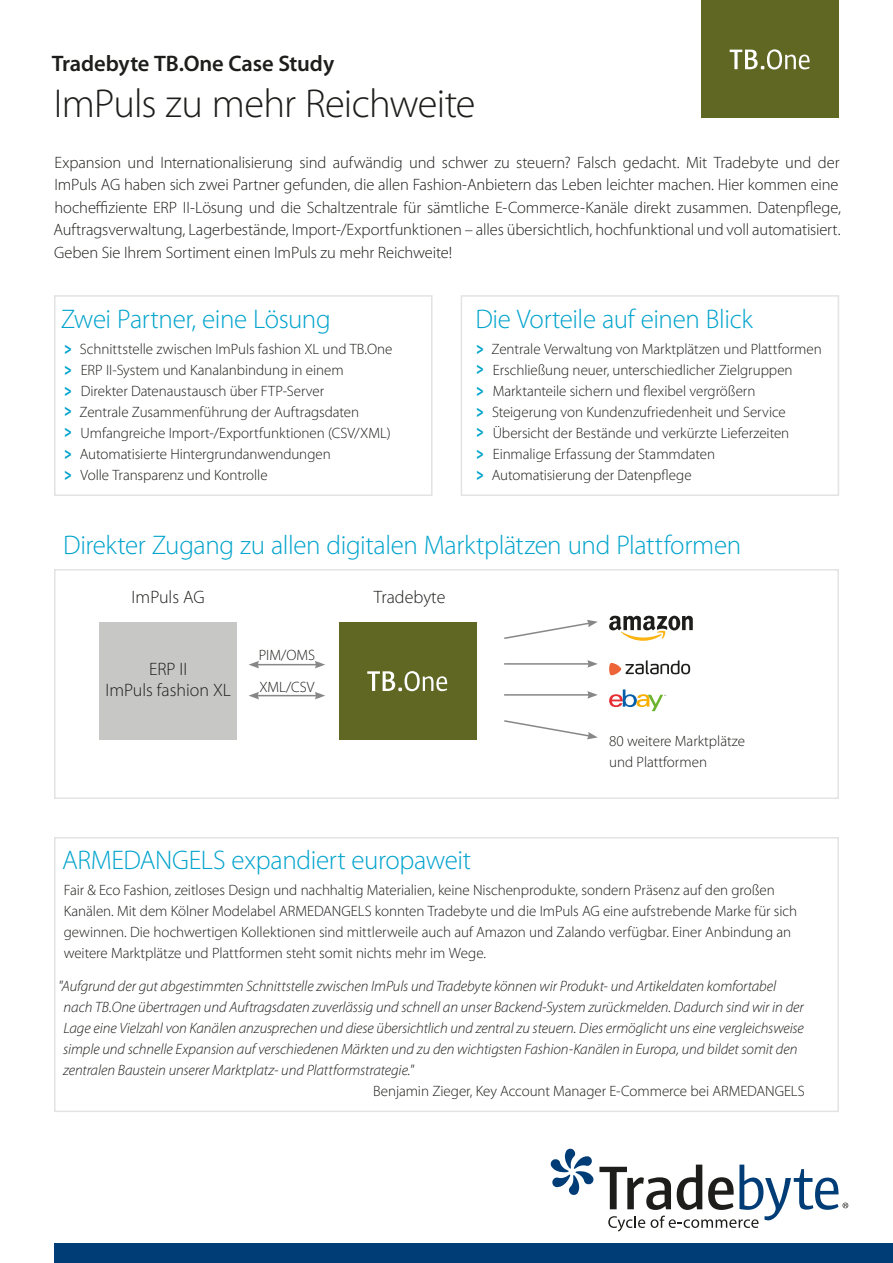
<style>
.page{position:relative;width:893px;height:1263px;background:#fff}
.page>*{position:absolute;margin:0;border:0;box-sizing:border-box;transform-origin:0 0}
.t1{font:300 40.5px "Myriad Pro";letter-spacing:-.02em;color:#1d1d1b}
.t2{font:300 27px "Myriad Pro";letter-spacing:-.015em;color:#00a3cc}
.t3{font:600 22.5px "Myriad Pro";letter-spacing:-.005em;color:#1d1d1b}
.t4{font:300 18px/21px "Myriad Pro";color:#1d1d1b;text-align:center}
.t5{font:900 17.25px/20.9px "Myriad Pro";color:#00a3cc;text-align:justify;scale:.7 1}
.t6{font:300 16.5px/22.5px "Myriad Pro";letter-spacing:-.01em;color:#1d1d1b}
.t7{font:300 15px/21px "Myriad Pro";letter-spacing:-.005em;color:#1d1d1b}
.t8{font:italic 300 15px/21px "Myriad Pro";letter-spacing:-.005em;color:#1d1d1b}
</style>
<div class="page">
<div style="left:54px;top:837px;width:785px;height:275px;border:2px solid #c7c7c6"></div>
<div style="left:54px;top:569px;width:785px;height:230px;border:2px solid #c7c7c6"></div>
<div style="left:99px;top:622px;width:138px;height:117px;background:#c7c7c6"></div>
<div style="left:54px;top:295px;width:378px;height:201px;border:2px solid #c7c7c6"></div>
<div style="left:461px;top:295px;width:378px;height:201px;border:2px solid #c7c7c6"></div>
<div style="left:702px;top:0;width:137px;height:118px;background:#606723"></div>
<svg style="left:730px;top:49px;width:80px;height:21px"></svg>
<div style="left:54px;top:1243px;width:839px;height:20px;background:#003c76"></div>
<svg style="left:551px;top:1149px;width:297px;height:82px"></svg>
<div style="left:339px;top:622px;width:138px;height:117px;background:#606723"></div>
<svg style="left:367px;top:671px;width:80px;height:20px"></svg>
<svg style="left:504px;top:620px;width:94px;height:19px"></svg>
<hr style="left:504px;top:663px;width:86px;height:2px;background:#878787">
<svg style="left:587px;top:660px;width:11px;height:8px"></svg>
<hr style="left:504px;top:694px;width:86px;height:2px;background:#878787">
<svg style="left:587px;top:691px;width:11px;height:8px"></svg>
<svg style="left:504px;top:720px;width:94px;height:19px"></svg>
<svg style="left:609px;top:616px;width:84px;height:25px"></svg>
<svg style="left:609px;top:660px;width:81px;height:15px"></svg>
<svg style="left:609px;top:689px;width:57px;height:22px"></svg>
<hr style="left:257px;top:664px;width:60px;height:1px;background:#878787">
<svg style="left:249px;top:661px;width:10px;height:7px"></svg>
<svg style="left:315px;top:661px;width:10px;height:7px"></svg>
<hr style="left:257px;top:695px;width:60px;height:1px;background:#878787">
<svg style="left:249px;top:692px;width:10px;height:7px"></svg>
<svg style="left:315px;top:692px;width:10px;height:7px"></svg>
<h3 class="t3" style="left:52px;top:49px;width:284px">Tradebyte TB.One Case Study</h3>
<h1 class="t1" style="left:54px;top:79px;width:423px">ImPuls zu mehr Reichweite</h1>
<p class="t6" style="left:53px;top:151px;width:789px">Expansion und Internationalisierung sind aufwändig und schwer zu steuern? Falsch gedacht. Mit Tradebyte und der ImPuls AG haben sich zwei Partner gefunden, die allen Fashion-Anbietern das Leben leichter machen. Hier kommen eine hocheffiziente ERP II-Lösung und die Schaltzentrale für sämtliche E-Commerce-Kanäle direkt zusammen. Datenpflege, Auftragsverwaltung, Lagerbestände, Import-/Exportfunktionen – alles übersichtlich, hochfunktional und voll automatisiert.<br>Geben Sie Ihrem Sortiment einen ImPuls zu mehr Reichweite!</p>
<h2 class="t2" style="left:475px;top:302px;width:279px">Die Vorteile auf einen Blick</h2>
<h2 class="t2" style="left:61px;top:302px;width:272px">Zwei Partner, eine Lösung</h2>
<p class="t7" style="left:80px;top:338px;width:314px">Schnittstelle zwischen ImPuls fashion XL und TB.One ERP II-System und Kanalanbindung in einem Direkter Datenaustausch über FTP-Server<br>Zentrale Zusammenführung der Auftragsdaten Umfangreiche Import-/Exportfunktionen (CSV/XML)<br>Automatisierte Hintergrundanwendungen<br>Volle Transparenz und Kontrolle</p>
<p class="t7" style="left:492px;top:338px;width:332px">Zentrale Verwaltung von Marktplätzen und Plattformen Erschließung neuer, unterschiedlicher Zielgruppen Marktanteile sichern und flexibel vergrößern Steigerung von Kundenzufriedenheit und Service Übersicht der Bestände und verkürzte Lieferzeiten Einmalige Erfassung der Stammdaten<br>Automatisierung der Datenpflege</p>
<p class="t5" style="left:64px;top:337px;width:12px">&gt; &gt; &gt; &gt; &gt; &gt; &gt;</p>
<p class="t5" style="left:477px;top:337px;width:12px">&gt; &gt; &gt; &gt; &gt;</p>
<p class="t5" style="left:477px;top:441px;width:12px;line-height:21.3px">&gt; &gt;</p>
<h2 class="t2" style="left:63px;top:528px;width:679px">Direkter Zugang zu allen digitalen Marktplätzen und Plattformen</h2>
<p class="t4" style="left:132px;top:586px;width:75px">ImPuls AG</p>
<p class="t4" style="left:374px;top:586px;width:73px">Tradebyte</p>
<p class="t4" style="left:105px;top:658px;width:127px">ERP II<br>ImPuls fashion XL</p>
<p class="t7" style="left:259px;top:639px;width:58px;line-height:31.3px">PIM/OMS<br>XML/CSV</p>
<h2 class="t2" style="left:62px;top:843px;width:411px">ARMEDANGELS expandiert europaweit</h2>
<p class="t7" style="left:609px;top:731px;width:137px">80 weitere Marktplätze und Plattformen</p>
<p class="t7" style="left:64px;top:879px;width:735px">Fair &amp; Eco Fashion, zeitloses Design und nachhaltig Materialien, keine Nischenprodukte, sondern Präsenz auf den großen Kanälen. Mit dem Kölner Modelabel ARMEDANGELS konnten Tradebyte und die ImPuls AG eine aufstrebende Marke für sich gewinnen. Die hochwertigen Kollektionen sind mittlerweile auch auf Amazon und Zalando verfügbar. Einer Anbindung an weitere Marktplätze und Plattformen steht somit nichts mehr im Wege.</p>
<p class="t8" style="left:59px;top:975px;width:747px">"Aufgrund der gut abgestimmten Schnittstelle zwischen ImPuls und Tradebyte können wir Produkt- und Artikeldaten komfortabel nach TB.One übertragen und Auftragsdaten zuverlässig und schnell an unser Backend-System zurückmelden. Dadurch sind wir in der Lage eine Vielzahl von Kanälen anzusprechen und diese übersichtlich und zentral zu steuern. Dies ermöglicht uns eine vergleichsweise simple und schnelle Expansion auf verschiedenen Märkten und zu den wichtigsten Fashion-Kanälen in Europa, und bildet somit den zentralen Baustein unserer Marktplatz- und Plattformstrategie."</p>
<p class="t7" style="left:373px;top:1080px;width:433px">Benjamin Zieger, Key Account Manager E-Commerce bei ARMEDANGELS</p>
</div>
